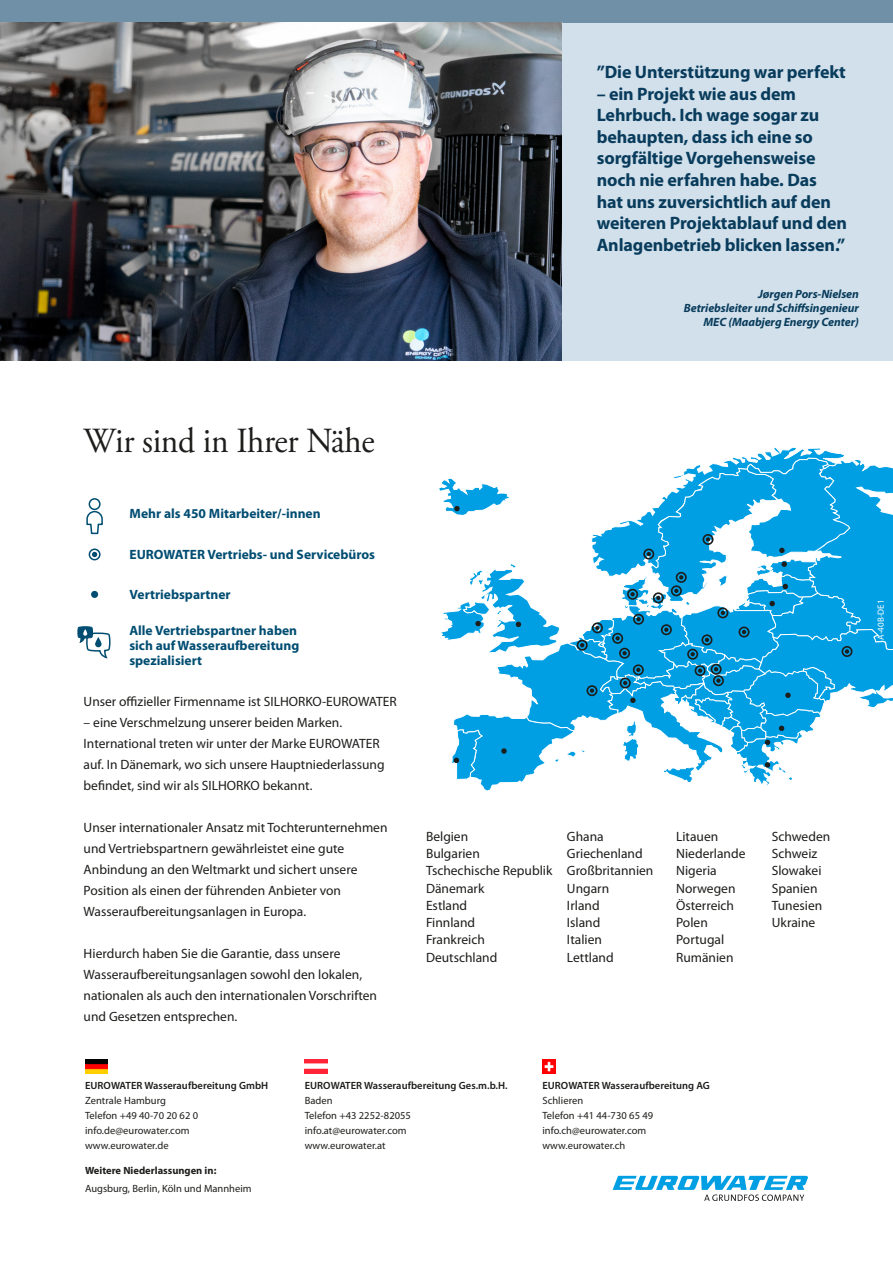
<style>
.page{position:relative;width:893px;height:1263px;background:#fff}
.page>*{position:absolute;margin:0;border:0;box-sizing:border-box;transform-origin:0 0}
.Overskrift{font:35.25px "Adobe Garamond Pro";letter-spacing:-.01em;color:#1d1d1b;scale:.95 1}
.Product_category{font:700 18px/21.6px "Myriad Pro";letter-spacing:-.005em;color:#093c5c}
.Text{font:13.5px/17.2px "Myriad Pro";color:#1d1d1b}
.TextFed{font:13.5px "Myriad Pro";color:#1d1d1b}
.Faktabox_sub_1{font:700 13.5px "Myriad Pro";color:#004d72}
.Product_category-2{font:italic 700 12px "Myriad Pro";letter-spacing:-.005em;color:#093c5c}
.t1{font:10.5px "Myriad Pro";letter-spacing:.005em;color:#1d1d1b}
.t2{font:600 10.5px "Myriad Pro";letter-spacing:.005em;color:#1d1d1b}
.t3{font:700 10.5px "Myriad Pro";color:#1d1d1b}
.Text-2{font:9px "Myriad Pro";color:#fff}
</style>
<div class="page">
<div style="left:0;top:0;width:893px;height:23px;background:#6f90a7"></div>
<svg style="left:439px;top:447px;width:454px;height:344px"></svg>
<img style="left:0;top:23px;width:563px;height:337px">
<svg style="left:86px;top:498px;width:17px;height:37px"></svg>
<div style="left:91px;top:591px;width:7px;height:7px;background:#004d72;border-radius:50%"></div>
<div style="left:89px;top:548px;width:12px;height:12px;border:2px solid #004d72;border-radius:50%"></div>
<svg style="left:92px;top:552px;width:5px;height:5px"></svg>
<svg style="left:77px;top:626px;width:34px;height:33px"></svg>
<div style="left:563px;top:23px;width:330px;height:337px;background:#d1e0eb"></div>
<img style="left:85px;top:1060px;width:23px;height:13px">
<img style="left:305px;top:1060px;width:22px;height:13px">
<img style="left:542px;top:1060px;width:14px;height:13px">
<svg style="left:613px;top:1176px;width:195px;height:25px"></svg>
<p class="Product_category" style="left:597px;top:61px;width:250px">”Die Unterstützung war perfekt</p>
<p class="Product_category" style="left:597px;top:83px;width:252px">– ein Projekt wie aus dem<br>Lehrbuch. Ich wage sogar zu behaupten, dass ich eine so sorgfältige Vorgehensweise noch nie erfahren habe. Das hat uns zuversichtlich auf den weiteren Projektablauf und den<br>Anlagenbetrieb blicken lassen.”</p>
<p class="Product_category-2" style="left:758px;top:287px;width:102px">Jørgen Pors-Nielsen</p>
<p class="Product_category-2" style="left:684px;top:301px;width:176px">Betriebsleiter und Schiffsingenieur</p>
<p class="Product_category-2" style="left:703px;top:316px;width:157px">MEC (Maabjerg Energy Center)</p>
<p class="Overskrift" style="left:84px;top:419px;width:308px">Wir sind in Ihrer Nähe</p>
<p class="Faktabox_sub_1" style="left:130px;top:506px;width:193px">Mehr als 450 Mitarbeiter/-innen</p>
<p class="Faktabox_sub_1" style="left:130px;top:546px;width:247px">EUROWATER Vertriebs- und Servicebüros</p>
<p class="Faktabox_sub_1" style="left:130px;top:587px;width:103px">Vertriebspartner</p>
<p class="Faktabox_sub_1" style="left:129px;top:623px;width:169px">Alle Vertriebspartner haben</p>
<p class="Faktabox_sub_1" style="left:129px;top:638px;width:171px">sich auf Wasseraufbereitung</p>
<p class="Faktabox_sub_1" style="left:129px;top:653px;width:74px">spezialisiert</p>
<p class="Text" style="left:84px;top:693px;width:314px">Unser offizieller Firmenname ist SILHORKO-EUROWATER</p>
<p class="Text" style="left:84px;top:712px;width:302px;line-height:21px">– eine Verschmelzung unserer beiden Marken.<br>International treten wir unter der Marke EUROWATER auf. In Dänemark, wo sich unsere Hauptniederlassung befindet, sind wir als SILHORKO bekannt.</p>
<p class="Text" style="left:84px;top:817px;width:305px;line-height:21px">Unser internationaler Ansatz mit Tochterunternehmen und Vertriebspartnern gewährleistet eine gute Anbindung an den Weltmarkt und sichert unsere Position als einen der führenden Anbieter von Wasseraufbereitungsanlagen in Europa.</p>
<p class="Text" style="left:84px;top:943px;width:295px;line-height:21px">Hierdurch haben Sie die Garantie, dass unsere Wasseraufbereitungsanlagen sowohl den lokalen, nationalen als auch den internationalen Vorschriften und Gesetzen entsprechen.</p>
<p class="TextFed" style="left:426px;top:829px;width:44px">Belgien</p>
<p class="TextFed" style="left:426px;top:846px;width:55px">Bulgarien</p>
<p class="TextFed" style="left:426px;top:863px;width:128px">Tschechische Republik</p>
<p class="TextFed" style="left:426px;top:880px;width:60px">Dänemark</p>
<p class="TextFed" style="left:426px;top:898px;width:43px">Estland</p>
<p class="TextFed" style="left:426px;top:915px;width:51px">Finnland</p>
<p class="TextFed" style="left:426px;top:932px;width:60px">Frankreich</p>
<p class="TextFed" style="left:426px;top:949px;width:73px">Deutschland</p>
<p class="TextFed" style="left:567px;top:829px;width:38px">Ghana</p>
<p class="TextFed" style="left:567px;top:846px;width:77px">Griechenland</p>
<p class="TextFed" style="left:567px;top:863px;width:88px">Großbritannien</p>
<p class="TextFed" style="left:567px;top:880px;width:44px">Ungarn</p>
<p class="TextFed" style="left:567px;top:898px;width:34px">Irland</p>
<p class="TextFed" style="left:567px;top:915px;width:35px">Island</p>
<p class="TextFed" style="left:567px;top:932px;width:37px">Italien</p>
<p class="TextFed" style="left:567px;top:949px;width:48px">Lettland</p>
<p class="Text" style="left:676px;top:828px;width:71px">Litauen<br>Niederlande<br>Nigeria<br>Norwegen<br>Österreich<br>Polen<br>Portugal<br>Rumänien</p>
<p class="Text" style="left:772px;top:828px;width:60px">Schweden<br>Schweiz<br>Slowakei<br>Spanien<br>Tunesien<br>Ukraine</p>
<p class="t2" style="left:85px;top:1080px;width:185px">EUROWATER Wasseraufbereitung GmbH</p>
<p class="t1" style="left:85px;top:1095px;width:83px">Zentrale Hamburg</p>
<p class="t1" style="left:85px;top:1110px;width:115px">Telefon +49 40-70 20 62 0</p>
<p class="t1" style="left:85px;top:1125px;width:106px">info.de@eurowater.com</p>
<p class="t1" style="left:85px;top:1140px;width:85px">www.eurowater.de</p>
<p class="t3" style="left:85px;top:1164px;width:133px">Weitere Niederlassungen in:</p>
<p class="t1" style="left:85px;top:1182px;width:168px">Augsburg, Berlin, Köln und Mannheim</p>
<p class="t2" style="left:305px;top:1080px;width:204px">EUROWATER Wasseraufbereitung Ges.m.b.H.</p>
<p class="t1" style="left:305px;top:1095px;width:29px">Baden</p>
<p class="t1" style="left:305px;top:1110px;width:108px">Telefon +43 2252-82055</p>
<p class="t1" style="left:305px;top:1125px;width:103px">info.at@eurowater.com</p>
<p class="t1" style="left:305px;top:1140px;width:82px">www.eurowater.at</p>
<p class="t2" style="left:542px;top:1080px;width:169px">EUROWATER Wasseraufbereitung AG</p>
<p class="t1" style="left:542px;top:1095px;width:42px">Schlieren</p>
<p class="t1" style="left:542px;top:1110px;width:112px">Telefon +41 44-730 65 49</p>
<p class="t1" style="left:542px;top:1125px;width:105px">info.ch@eurowater.com</p>
<p class="t1" style="left:542px;top:1140px;width:85px">www.eurowater.ch</p>
<p class="Text-2" style="left:876px;top:640px;width:42px;rotate:-90deg">A-40B-DE1</p>
</div>
